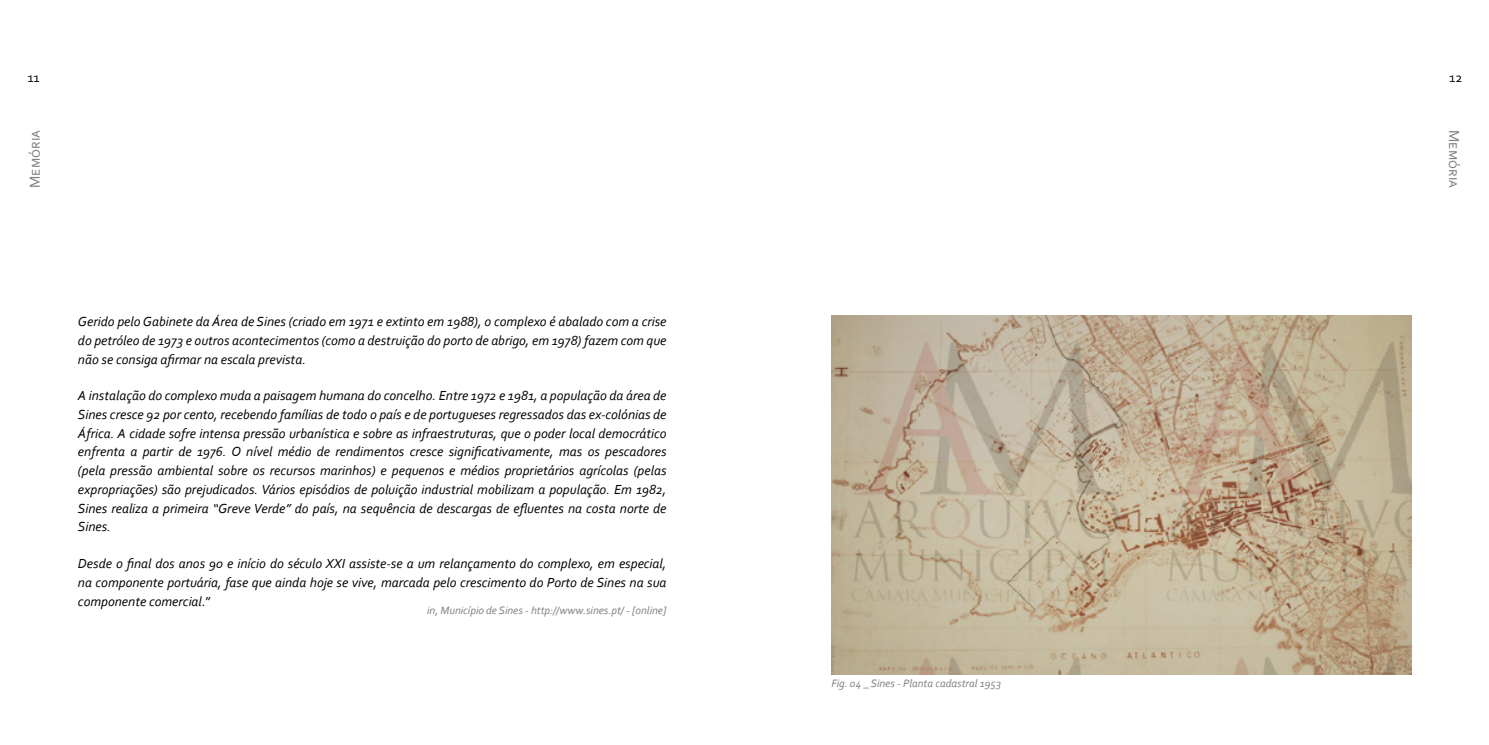
<style>
.page{position:relative;width:1489px;height:745px;background:#fff}
.page>*{position:absolute;margin:0;border:0;box-sizing:border-box;transform-origin:0 0}
.t1{font:15px "Corbel";color:#7f7f7f}
.t2{font:italic 13.75px/18.8px "Corbel";color:#000;text-align:justify}
.t3{font:13.75px "Corbel";color:#000}
.t4{font:italic 11.25px "Corbel";color:#7f7f7f}
.s1{font-style:normal}
</style>
<div class="page">
<img style="left:831px;top:315px;width:579px;height:358px">
<p class="t3" style="left:27px;top:68px;width:14px">11</p>
<p class="t3" style="left:1449px;top:68px;width:15px">12</p>
<p class="t1" style="left:25px;top:188px;width:59px;rotate:-90deg">Memória</p>
<p class="t2" style="left:78px;top:311px;width:590px">Gerido pelo Gabinete da Área de Sines (criado em 1971 e extinto em 1988), o complexo é abalado com a crise do petróleo de 1973 e outros acontecimentos (como a destruição do porto de abrigo, em 1978) fazem com que não se consiga afirmar na escala prevista.</p>
<p class="t2" style="left:78px;top:385px;width:590px">A instalação do complexo muda a paisagem humana do concelho. Entre 1972 e 1981, a população da área de Sines cresce 92 por cento, recebendo famílias de todo o país e de portugueses regressados das ex-colónias de África. A cidade sofre intensa pressão urbanística e sobre as infraestruturas, que o poder local democrático enfrenta a partir de 1976. O nível médio de rendimentos cresce significativamente, mas os pescadores (pela pressão ambiental sobre os recursos marinhos) e pequenos e médios proprietários agrícolas (pelas expropriações) são prejudicados. Vários episódios de poluição industrial mobilizam a população. Em 1982, Sines realiza a primeira “Greve Verde” do país, na sequência de descargas de efluentes na costa norte de Sines.</p>
<p class="t2" style="left:78px;top:553px;width:590px">Desde o final dos anos 90 e início do século XXI assiste-se a um relançamento do complexo, em especial, na componente portuária, fase que ainda hoje se vive, marcada pelo crescimento do Porto de Sines na sua componente comercial<span class="s1">.”</span></p>
<p class="t4" style="left:427px;top:602px;width:241px">in, Município de Sines - http://www.sines.pt/ - [online]</p>
<p class="t4" style="left:831px;top:676px;width:171px">Fig. 04 _ Sines - Planta cadastral 1953</p>
<p class="t1" style="left:1463px;top:130px;width:59px;rotate:90deg">Memória</p>
</div>
